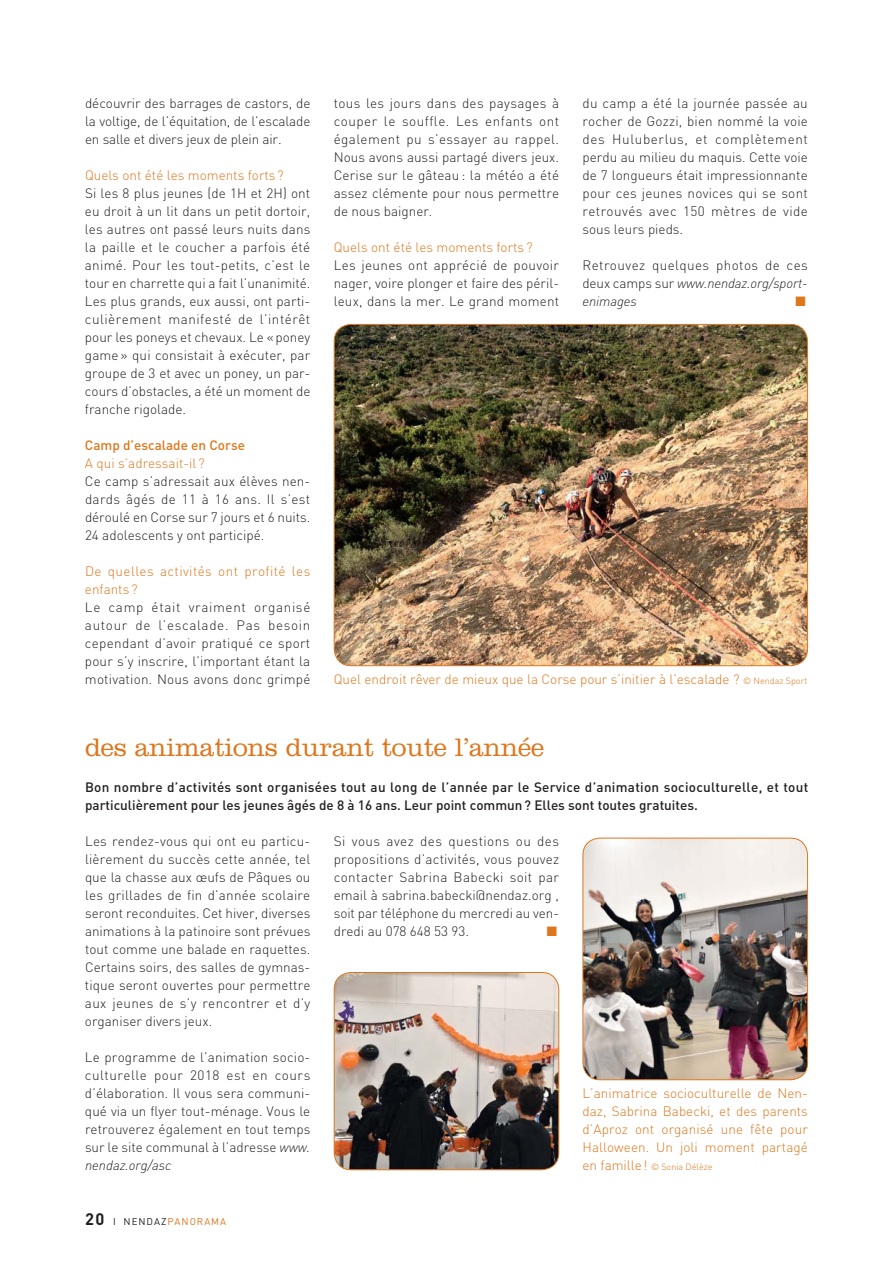
<style>
.page{position:relative;width:893px;height:1263px;background:#fff}
.page>*{position:absolute;margin:0;border:0;box-sizing:border-box;transform-origin:0 0}
.t1{font:300 26.25px "Clarendon";letter-spacing:-.005em;color:#de761c}
.t2{font:300 13.5px/18px "DIN";color:#231f20;text-align:justify}
.t3{font:300 13.5px/18px "DIN";color:#de761c;text-align:justify}
.t4{font:500 13.5px/18px "DIN";letter-spacing:.02em;color:#231f20}
.t5{font:300 13.5px/18px "DIN";letter-spacing:.03em;color:#de761c}
.t6{font:500 13.5px "DIN";color:#de761c}
.t7{font:9.75px "DIN";letter-spacing:.1em;color:#de761c}
.t8{font:300 9px "DIN";color:#de761c}
.s1{font-style:italic}
.s2{font-size:9px}
.s3{font-weight:700;font-size:16.5px;color:#231f20}
.s4{color:#231f20}
.s5{font-size:13.5px}
</style>
<div class="page">
<img style="left:583px;top:838px;width:224px;height:242px;border-radius:17px">
<div style="left:583px;top:838px;width:225px;height:242px;border:1px solid #de761c;border-radius:17px"></div>
<img style="left:334px;top:972px;width:225px;height:198px;border-radius:17px">
<div style="left:334px;top:972px;width:225px;height:198px;border:1px solid #de761c;border-radius:17px"></div>
<img style="left:334px;top:324px;width:473px;height:342px;border-radius:17px">
<p class="t2" style="left:85px;top:96px;width:227px">découvrir des barrages de castors, de la voltige, de l’équitation, de l’escalade en salle et divers jeux de plein air.</p>
<p class="t3" style="left:85px;top:168px;width:200px">Quels ont été les moments forts ?</p>
<p class="t2" style="left:85px;top:186px;width:227px">Si les 8 plus jeunes (de 1H et 2H) ont eu droit à un lit dans un petit dortoir, les autres ont passé leurs nuits dans la paille et le coucher a parfois été animé. Pour les tout-petits, c’est le tour en charrette qui a fait l’unanimité.<br>Les plus grands, eux aussi, ont parti&shy;culièrement manifesté de l’intérêt pour les poneys et chevaux. Le « poney game » qui consistait à exécuter, par groupe de 3 et avec un poney, un par&shy;cours d’obstacles, a été un moment de franche rigolade.</p>
<p class="t6" style="left:85px;top:440px;width:162px">Camp d’escalade en Corse</p>
<p class="t3" style="left:85px;top:456px;width:121px">A qui s’adressait-il ?</p>
<p class="t2" style="left:85px;top:474px;width:227px">Ce camp s’adressait aux élèves nen&shy;dards âgés de 11 à 16 ans. Il s’est déroulé en Corse sur 7 jours et 6 nuits.<br>24 adolescents y ont participé.</p>
<p class="t5" style="left:85px;top:564px;width:227px">De quelles activités ont profité les enfants ?</p>
<p class="t2" style="left:85px;top:600px;width:227px">Le camp était vraiment organisé autour de l’escalade. Pas besoin cependant d’avoir pratiqué ce sport pour s’y inscrire, l’important étant la motivation. Nous avons donc grimpé</p>
<p class="t2" style="left:334px;top:96px;width:227px">tous les jours dans des paysages à couper le souffle. Les enfants ont également pu s’essayer au rappel.<br>Nous avons aussi partagé divers jeux.<br>Cerise sur le gâteau : la météo a été assez clémente pour nous permettre de nous baigner.</p>
<p class="t3" style="left:334px;top:240px;width:200px">Quels ont été les moments forts ?</p>
<p class="t2" style="left:334px;top:258px;width:227px">Les jeunes ont apprécié de pouvoir nager, voire plonger et faire des péril&shy;leux, dans la mer. Le grand moment</p>
<p class="t2" style="left:582px;top:96px;width:227px">du camp a été la journée passée au rocher de Gozzi, bien nommé la voie des Huluberlus, et complètement perdu au milieu du maquis. Cette voie de 7 longueurs était impressionnante pour ces jeunes novices qui se sont retrouvés avec 150 mètres de vide sous leurs pieds.</p>
<p class="t2" style="left:582px;top:258px;width:227px">Retrouvez quelques photos de ces deux camps sur <span class="s1">www.nendaz.org/sport&shy;enimages</span></p>
<p class="t3" style="left:334px;top:672px;width:475px">Quel endroit rêver de mieux que la Corse pour s’initier à l’escalade ? <span class="s2">© Nendaz Sport</span></p>
<h1 class="t1" style="left:85px;top:736px;width:461px">des animations durant toute l’année</h1>
<p class="t4" style="left:85px;top:780px;width:725px">Bon nombre d’activités sont organisées tout au long de l’année par le Service d’animation socioculturelle, et tout particulièrement pour les jeunes âgés de 8 à 16 ans. Leur point commun ? Elles sont toutes gratuites.</p>
<p class="t2" style="left:85px;top:834px;width:227px">Les rendez-vous qui ont eu particu&shy;lièrement du succès cette année, tel que la chasse aux œufs de Pâques ou les grillades de fin d’année scolaire seront reconduites. Cet hiver, diverses animations à la patinoire sont prévues tout comme une balade en raquettes.<br>Certains soirs, des salles de gymnas&shy;tique seront ouvertes pour permettre aux jeunes de s’y rencontrer et d’y organiser divers jeux.</p>
<p class="t2" style="left:85px;top:1050px;width:227px">Le programme de l’animation socio&shy;culturelle pour 2018 est en cours d’élaboration. Il vous sera communi&shy;qué via un flyer tout-ménage. Vous le retrouverez également en tout temps sur le site communal à l’adresse <span class="s1">www. nendaz.org/asc</span></p>
<p class="t7" style="left:85px;top:1217px;width:143px"><span class="s3">20</span> <span class="s4">I NENDAZ</span>PANORAMA</p>
<p class="t2" style="left:334px;top:834px;width:227px">Si vous avez des questions ou des propositions d’activités, vous pouvez contacter Sabrina Babecki soit par email à sabrina.babecki@nendaz.org , soit par téléphone du mercredi au ven&shy;dredi au 078 648 53 93.</p>
<p class="t3" style="left:583px;top:1086px;width:227px">L’animatrice socioculturelle de Nen&shy;daz, Sabrina Babecki, et des parents d’Aproz ont organisé une fête pour Halloween. Un joli moment partagé</p>
<p class="t8" style="left:583px;top:1164px;width:131px"><span class="s5">en famille !</span> © Sonia Délèze</p>
</div>
